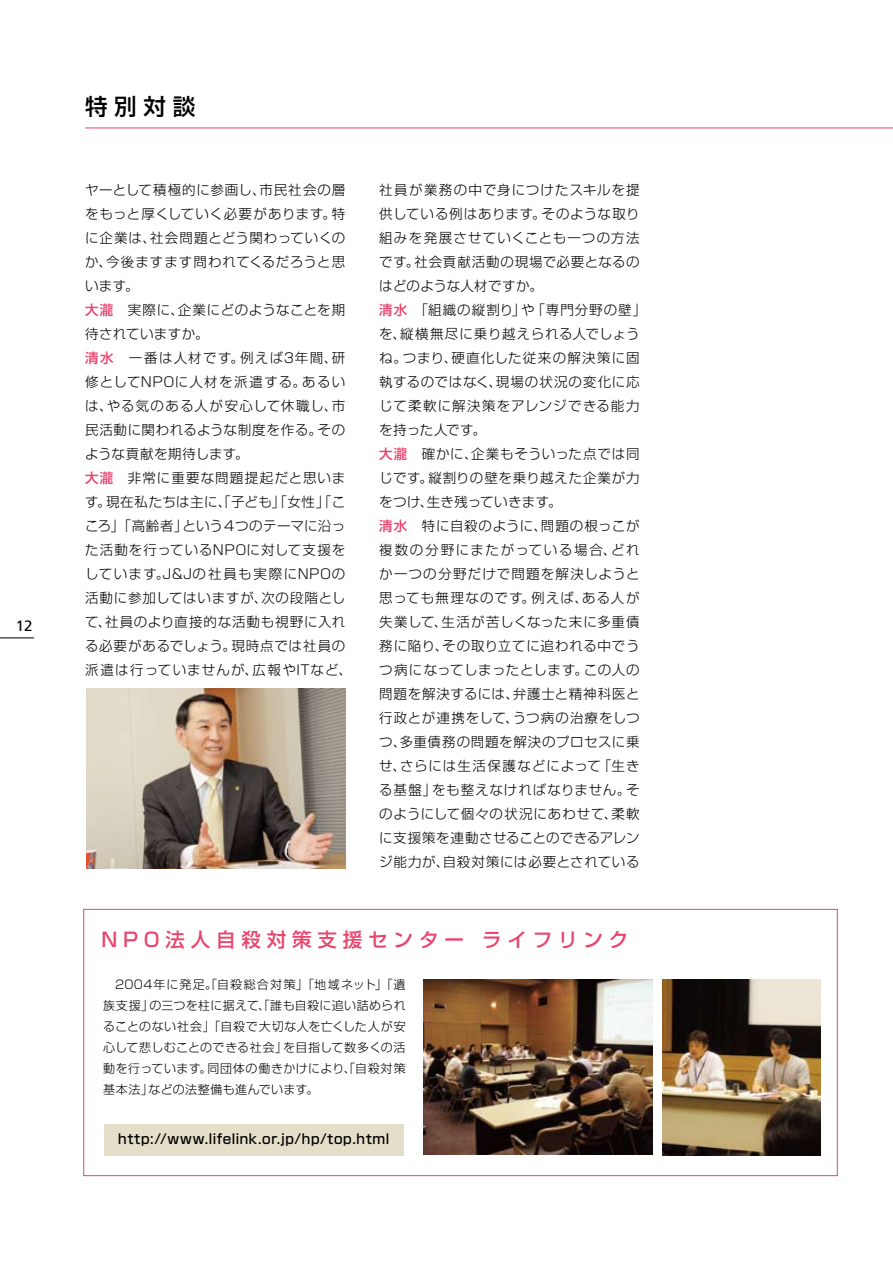
<style>
.page{position:relative;width:893px;height:1263px;background:#fff}
.page>*{position:absolute;margin:0;border:0;box-sizing:border-box;transform-origin:0 0}
.t1{font:500 22.5px "Shin Go Pro";color:#000}
.t2{font:500 19.5px "Shin Go Pro";letter-spacing:.3em;color:#e8456d}
.t3{font:15px "Frutiger";color:#000}
.t4{font:300 13.5px/24px "Shin Go Pro";letter-spacing:.06em;color:#000}
.t5{font:500 13.5px "Shin Go Pro";letter-spacing:.05em;color:#000}
.t6{font:300 12px/21px "Shin Go Pro";letter-spacing:.04em;color:#000;text-align:justify}
.s1{font-weight:500;color:#e8456d}
</style>
<div class="page">
<hr style="left:85px;top:128px;width:808px;height:1px;background:#e8456d">
<div style="left:83px;top:909px;width:755px;height:267px;border:1px solid #e8456d"></div>
<img style="left:423px;top:979px;width:229px;height:175px">
<img style="left:663px;top:979px;width:157px;height:176px">
<div style="left:104px;top:1124px;width:300px;height:31px;background:#e5dec9"></div>
<img style="left:86px;top:689px;width:260px;height:179px">
<hr style="left:0;top:637px;width:34px;height:1px;background:#000">
<p class="t3" style="left:16px;top:617px;width:18px">12</p>
<p class="t1" style="left:85px;top:88px;width:112px">特別対談</p>
<p class="t4" style="left:85px;top:176px;width:268px">ヤーとして積極的に参画し、市民社会の層をもっと厚くしていく必要があります。特に企業は、社会問題とどう関わっていくのか、今後ますます問われてくるだろうと思います。<br><span class="s1">大瀧</span>　実際に、企業にどのようなことを期待されていますか。<br><span class="s1">清水</span>　一番は人材です。例えば3年間、研修としてNPOに人材を派遣する。あるいは、やる気のある人が安心して休職し、市民活動に関われるような制度を作る。そのような貢献を期待します。<br><span class="s1">大瀧</span>　非常に重要な問題提起だと思います。現在私たちは主に、「子ども」「女性」「こころ」「高齢者」という４つのテーマに沿った活動を行っているNPOに対して支援をしています。J&amp;Jの社員も実際にNPOの活動に参加してはいますが、次の段階として、社員のより直接的な活動も視野に入れる必要があるでしょう。現時点では社員の派遣は行っていませんが、広報やITなど、</p>
<p class="t4" style="left:379px;top:176px;width:268px">社員が業務の中で身につけたスキルを提供している例はあります。そのような取り組みを発展させていくことも一つの方法です。社会貢献活動の現場で必要となるのはどのような人材ですか。<br><span class="s1">清水</span>　「組織の縦割り」や「専門分野の壁」を、縦横無尽に乗り越えられる人でしょうね。つまり、硬直化した従来の解決策に固執するのではなく、現場の状況の変化に応じて柔軟に解決策をアレンジできる能力を持った人です。<br><span class="s1">大瀧</span>　確かに、企業もそういった点では同じです。縦割りの壁を乗り越えた企業が力をつけ、生き残っていきます。<br><span class="s1">清水</span>　特に自殺のように、問題の根っこが複数の分野にまたがっている場合、どれか一つの分野だけで問題を解決しようと思っても無理なのです。例えば、ある人が失業して、生活が苦しくなった末に多重債務に陥り、その取り立てに追われる中でうつ病になってしまったとします。この人の問題を解決するには、弁護士と精神科医と行政とが連携をして、うつ病の治療をしつつ、多重債務の問題を解決のプロセスに乗せ、さらには生活保護などによって「生きる基盤」をも整えなければなりません。そのようにして個々の状況にあわせて、柔軟に支援策を連動させることのできるアレンジ能力が、自殺対策には必要とされている</p>
<p class="t2" style="left:101px;top:923px;width:528px">NPO法人自殺対策支援センター ライフリンク</p>
<p class="t6" style="left:103px;top:972px;width:304px">　2004年に発足。「自殺総合対策」「地域ネット」「遺族支援」の三つを柱に据えて、「誰も自殺に追い詰められることのない社会」「自殺で大切な人を亡くした人が安心して悲しむことのできる社会」を目指して数多くの活動を行っています。同団体の働きかけにより、「自殺対策基本法」などの法整備も進んでいます。</p>
<p class="t5" style="left:118px;top:1128px;width:273px">http://www.lifelink.or.jp/hp/top.html</p>
</div>
